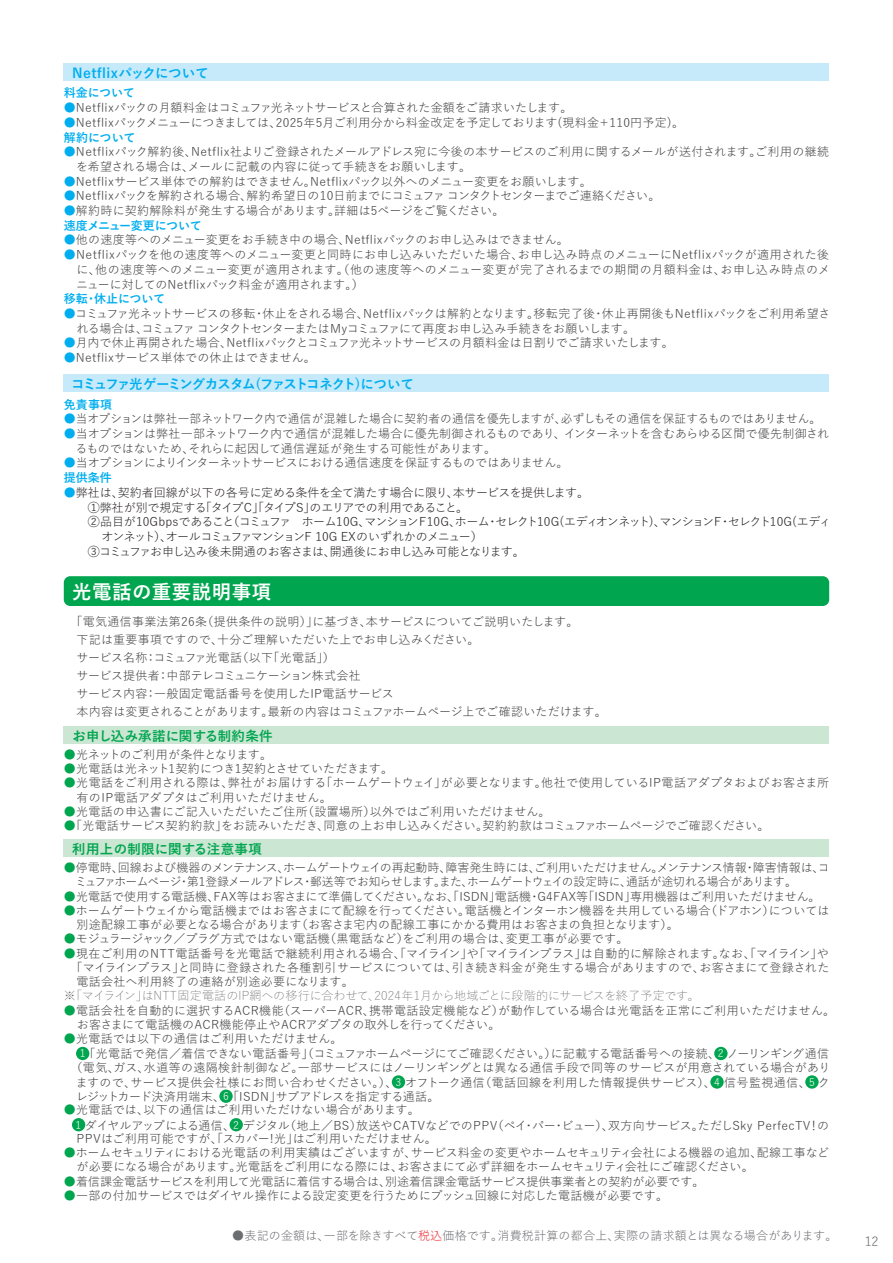
<style>
.page{position:relative;width:893px;height:1263px;background:#fff}
.page>*{position:absolute;margin:0;border:0;box-sizing:border-box;transform-origin:0 0}
.t1{font:700 19.5px "Yu Go Pr 6 N";letter-spacing:.025em;color:#fff}
.小見出し{font:700 13.5px "Yu Go Pr 6 N";letter-spacing:-.095em;color:#00aeef}
.小見出し-2{font:700 13.5px "Yu Go Pr 6 N";letter-spacing:.02em;color:#00a54f}
.小見出し-3{font:700 13.5px "Yu Go Pr 6 N";letter-spacing:.025em;color:#00aeef}
.t2{font:12.75px "Yu Go Pr 6 N";color:#6c6d70}
.本文{font:12px/14.7px "Yu Go Pr 6 N";color:#3e3e3f}
.本文-2{font:12px/14.2px "Yu Go Pr 6 N";letter-spacing:.02em;color:#3e3e3f}
.本文-3{font:12px/13.4px "Yu Go Pr 6 N";letter-spacing:.025em;color:#3e3e3f}
.本文-4{font:12px/14.2px "Yu Go Pr 6 N";letter-spacing:-.045em;color:#3e3e3f}
.本文-5{font:12px/14.7px "Yu Go Pr 6 N";letter-spacing:-.03em;color:#3e3e3f}
.本文-6{font:12px/14.2px "Yu Go Pr 6 N";letter-spacing:-.02em;color:#3e3e3f}
.本文-7{font:12px/14.7px "Yu Go Pr 6 N";letter-spacing:-.07em;color:#231f20}
.本文-8{font:12px "Yu Go Pr 6 N";letter-spacing:-.025em;color:#3e3e3f}
.本文-9{font:300 12px "Yu Go Pr 6 N";letter-spacing:.005em;color:#6c6d70}
.t3{font:12px "Yu Go Pr 6 N";letter-spacing:.015em;color:#6c6d70}
.本文-10{font:12px "Yu Go Pr 6 N";letter-spacing:-.005em;color:#231f20}
.本文-11{font:12px "Yu Go Pr 6 N";letter-spacing:-.035em;color:#3e3e3f}
.本文-12{font:12px "Yu Go Pr 6 N";letter-spacing:-.045em;color:#231f20}
.本文-13{font:12px "Yu Go Pr 6 N";letter-spacing:-.02em;color:#231f20}
.本文-14{font:700 12px "Yu Go Pr 6 N";color:#00aeef}
.本文-15{font:12px "Yu Go Pr 6 N";letter-spacing:-.04em;color:#3e3e3f}
.本文-16{font:700 12px "Yu Go Pr 6 N";letter-spacing:-.035em;color:#00aeef}
.t4{font:10.5px "Yu Go Pr 6 N";color:#fff}
.s1{color:#00aeef}
.s2{color:#00a54f}
.s3{color:#ee1d23}
</style>
<div class="page">
<div style="left:64px;top:64px;width:765px;height:17px;background:#c6eafa"></div>
<div style="left:64px;top:375px;width:765px;height:17px;background:#c6eafa"></div>
<div style="left:64px;top:576px;width:765px;height:30px;background:#00a54f;border-radius:6px"></div>
<div style="left:64px;top:727px;width:765px;height:17px;background:#cbe6d3"></div>
<div style="left:64px;top:840px;width:765px;height:17px;background:#cbe6d3"></div>
<div style="left:76px;top:1047px;width:13px;height:13px;background:#00a54f;border-radius:50%"></div>
<div style="left:714px;top:1047px;width:14px;height:13px;background:#00a54f;border-radius:50%"></div>
<div style="left:392px;top:1075px;width:13px;height:14px;background:#00a54f;border-radius:50%"></div>
<div style="left:710px;top:1075px;width:14px;height:14px;background:#00a54f;border-radius:50%"></div>
<div style="left:805px;top:1075px;width:14px;height:14px;background:#00a54f;border-radius:50%"></div>
<div style="left:219px;top:1089px;width:14px;height:14px;background:#00a54f;border-radius:50%"></div>
<div style="left:72px;top:1118px;width:13px;height:13px;background:#00a54f;border-radius:50%"></div>
<div style="left:230px;top:1118px;width:13px;height:13px;background:#00a54f;border-radius:50%"></div>
<p class="小見出し-3" style="left:72px;top:65px;width:138px">Netflixパックについて</p>
<p class="本文-14" style="left:64px;top:86px;width:72px">料金について</p>
<p class="本文-8" style="left:64px;top:97px;width:510px"><span class="s1">●</span>Netflixパックの月額料金はコミュファ光ネットサービスと合算された金額をご請求いたします。</p>
<p class="本文-2" style="left:64px;top:114px;width:622px"><span class="s1">●</span>Netflixパックメニューにつきましては、2025年5月ご利用分から料金改定を予定しております(現料金＋110円予定)。</p>
<p class="本文-14" style="left:64px;top:130px;width:73px">解約について</p>
<p class="本文" style="left:76px;top:143px;width:755px;text-indent:-12px"><span class="s1">●</span>Netflixパック解約後、Netflix社よりご登録されたメールアドレス宛に今後の本サービスのご利用に関するメールが送付されます。ご利用の継続を希望される場合は、メールに記載の内容に従って手続きをお願いします。</p>
<p class="本文" style="left:64px;top:172px;width:530px"><span class="s1">●</span>Netflixサービス単体での解約はできません。Netflixパック以外へのメニュー変更をお願いします。</p>
<p class="本文-4" style="left:64px;top:187px;width:598px"><span class="s1">●</span>Netflixパックを解約される場合、解約希望日の10日前までにコミュファ コンタクトセンターまでご連絡ください。</p>
<p class="本文-2" style="left:64px;top:202px;width:442px"><span class="s1">●</span>解約時に契約解除料が発生する場合があります。詳細は5ページをご覧ください。</p>
<p class="本文-16" style="left:64px;top:219px;width:139px">速度メニュー変更について</p>
<p class="本文" style="left:64px;top:231px;width:507px"><span class="s1">●</span>他の速度等へのメニュー変更をお手続き中の場合、Netflixパックのお申し込みはできません。</p>
<p class="本文" style="left:76px;top:246px;width:755px;text-align:justify;text-indent:-12px"><span class="s1">●</span>Netflixパックを他の速度等へのメニュー変更と同時にお申し込みいただいた場合、お申し込み時点のメニューにNetflixパックが適用された後に、他の速度等へのメニュー変更が適用されます。（他の速度等へのメニュー変更が完了されるまでの期間の月額料金は、お申し込み時点のメニューに対してのNetflixパック料金が適用されます。）</p>
<p class="本文-14" style="left:64px;top:292px;width:103px">移転・休止について</p>
<p class="本文-5" style="left:76px;top:305px;width:755px;text-indent:-13px"><span class="s1">●</span>コミュファ光ネットサービスの移転・休止をされる場合、Netflixパックは解約となります。移転完了後・休止再開後もNetflixパックをご利用希望される場合は、コミュファ コンタクトセンターまたはMyコミュファにて再度お申し込み手続きをお願いします。</p>
<p class="本文" style="left:64px;top:334px;width:611px"><span class="s1">●</span>月内で休止再開された場合、Netflixパックとコミュファ光ネットサービスの月額料金は日割りでご請求いたします。</p>
<p class="本文-2" style="left:64px;top:349px;width:254px"><span class="s1">●</span>Netflixサービス単体での休止はできません。</p>
<p class="本文-14" style="left:64px;top:397px;width:50px">免責事項</p>
<p class="本文" style="left:64px;top:410px;width:759px"><span class="s1">●</span>当オプションは弊社一部ネットワーク内で通信が混雑した場合に契約者の通信を優先しますが、必ずしもその通信を保証するものではありません。</p>
<p class="本文" style="left:76px;top:425px;width:755px;text-indent:-12px"><span class="s1">●</span>当オプションは弊社一部ネットワーク内で通信が混雑した場合に優先制御されるものであり、インターネットを含むあらゆる区間で優先制御されるものではないため、それらに起因して通信遅延が発生する可能性があります。</p>
<p class="本文-11" style="left:64px;top:452px;width:506px"><span class="s1">●</span>当オプションによりインターネットサービスにおける通信速度を保証するものではありません。</p>
<p class="本文-14" style="left:64px;top:471px;width:49px">提供条件</p>
<p class="本文-10" style="left:64px;top:481px;width:527px"><span class="s1">●</span>弊社は、契約者回線が以下の各号に定める条件を全て満たす場合に限り、本サービスを提供します。</p>
<p class="本文-13" style="left:64px;top:496px;width:406px">　　①弊社が別で規定する「タイプC」「タイプS」のエリアでの利用であること。</p>
<p class="本文-7" style="left:102px;top:513px;width:731px;text-indent:-38px">　　②品目が10Gbpsであること（コミュファ　ホーム10G、マンションＦ10G、ホーム・セレクト10G(エディオンネット)、マンションＦ・セレクト10G(エディオンネット）、オールコミュファマンションF 10G EXのいずれかのメニュー）</p>
<p class="本文-12" style="left:64px;top:540px;width:463px">　　③コミュファお申し込み後未開通のお客さまは、開通後にお申し込み可能となります。</p>
<p class="t1" style="left:72px;top:580px;width:201px">光電話の重要説明事項</p>
<p class="本文-3" style="left:71px;top:613px;width:509px">「電気通信事業法第26条（提供条件の説明）」に基づき、本サービスについてご説明いたします。</p>
<p class="本文-2" style="left:77px;top:631px;width:404px">下記は重要事項ですので、十分ご理解いただいた上でお申し込みください。</p>
<p class="本文" style="left:76px;top:649px;width:260px">サービス名称：コミュファ光電話（以下「光電話」）</p>
<p class="本文-5" style="left:76px;top:667px;width:286px">サービス提供者：中部テレコミュニケーション株式会社</p>
<p class="本文-2" style="left:76px;top:685px;width:319px">サービス内容：一般固定電話番号を使用したIP電話サービス</p>
<p class="本文-8" style="left:77px;top:700px;width:532px">本内容は変更されることがあります。最新の内容はコミュファホームページ上でご確認いただけます。</p>
<p class="小見出し-2" style="left:72px;top:728px;width:202px">お申し込み承諾に関する制約条件</p>
<p class="本文-15" style="left:64px;top:743px;width:210px"><span class="s2">●</span>光ネットのご利用が条件となります。</p>
<p class="本文" style="left:64px;top:760px;width:331px"><span class="s2">●</span>光電話は光ネット1契約につき1契約とさせていただきます。</p>
<p class="本文" style="left:77px;top:774px;width:754px;line-height:14.2px;text-indent:-13px"><span class="s2">●</span>光電話をご利用される際は、弊社がお届けする「ホームゲートウェイ」が必要となります。他社で使用しているIP電話アダプタおよびお客さま所有のIP電話アダプタはご利用いただけません。</p>
<p class="本文-3" style="left:64px;top:803px;width:488px"><span class="s2">●</span>光電話の申込書にご記入いただいたご住所（設置場所）以外ではご利用いただけません。</p>
<p class="本文" style="left:64px;top:817px;width:707px"><span class="s2">●</span>「光電話サービス契約約款」をお読みいただき、同意の上お申し込みください。契約約款はコミュファホームページでご確認ください。</p>
<p class="小見出し-2" style="left:72px;top:841px;width:191px">利用上の制限に関する注意事項</p>
<p class="本文-4" style="left:75px;top:859px;width:756px;text-indent:-11px"><span class="s2">●</span>停電時、回線および機器のメンテナンス、ホームゲートウェイの再起動時、障害発生時には、ご利用いただけません。メンテナンス情報・障害情報は、コミュファホームページ・第1登録メールアドレス・郵送等でお知らせします。また、ホームゲートウェイの設定時に、通話が途切れる場合があります。</p>
<p class="本文" style="left:64px;top:887px;width:758px"><span class="s2">●</span>光電話で使用する電話機、FAX等はお客さまにて準備してください。なお、「ISDN」電話機・G4FAX等「ISDN」専用機器はご利用いただけません。</p>
<p class="本文" style="left:77px;top:902px;width:754px;line-height:14.2px;text-indent:-13px"><span class="s2">●</span>ホームゲートウェイから電話機まではお客さまにて配線を行ってください。電話機とインターホン機器を共用している場合（ドアホン）については別途配線工事が必要となる場合があります（お客さま宅内の配線工事にかかる費用はお客さまの負担となります）。</p>
<p class="本文-2" style="left:64px;top:930px;width:566px"><span class="s2">●</span>モジュラージャック／プラグ方式ではない電話機（黒電話など）をご利用の場合は、変更工事が必要です。</p>
<p class="本文" style="left:64px;top:944px;width:767px"><span class="s2">●</span>現在ご利用のNTT電話番号を光電話で継続利用される場合、「マイライン」や「マイラインプラス」は自動的に解除されます。なお、「マイライン」や</p>
<p class="本文" style="left:71px;top:958px;width:760px">「マイラインプラス」と同時に登録された各種割引サービスについては、引き続き料金が発生する場合がありますので、お客さまにて登録された</p>
<p class="本文-3" style="left:77px;top:973px;width:279px">電話会社へ利用終了の連絡が別途必要になります。</p>
<p class="本文-9" style="left:64px;top:985px;width:638px">※「マイライン」はNTT固定電話のIP網への移行に合わせて、2024年1月から地域ごとに段階的にサービスを終了予定です。</p>
<p class="本文-2" style="left:77px;top:1001px;width:760px;text-indent:-13px"><span class="s2">●</span>電話会社を自動的に選択するACR機能（スーパーACR、携帯電話設定機能など）が動作している場合は光電話を正常にご利用いただけません。お客さまにて電話機のACR機能停止やACRアダプタの取外しを行ってください。</p>
<p class="本文-2" style="left:64px;top:1030px;width:280px"><span class="s2">●</span>光電話では以下の通信はご利用いただけません。</p>
<p class="t4" style="left:80px;top:1044px;width:7px">1</p>
<p class="本文" style="left:84px;top:1045px;width:638px">「光電話で発信／着信できない電話番号」（コミュファホームページにてご確認ください。）に記載する電話番号への接続、</p>
<p class="t4" style="left:718px;top:1044px;width:7px">2</p>
<p class="小見出し" style="left:71px;top:376px;width:344px">コミュファ光ゲーミングカスタム(ファストコネクト)について</p>
<p class="本文" style="left:71px;top:1046px;width:761px;line-height:13.4px;text-align:right">ノーリンギング通信<br>（電気、ガス、水道等の遠隔検針制御など。一部サービスにはノーリンギングとは異なる通信手段で同等のサービスが用意されている場合があり</p>
<p class="本文-3" style="left:76px;top:1074px;width:323px">ますので、サービス提供会社様にお問い合わせください。）、</p>
<p class="t4" style="left:395px;top:1072px;width:7px">3</p>
<p class="本文" style="left:405px;top:1073px;width:312px">オフトーク通信（電話回線を利用した情報提供サービス）、</p>
<p class="t4" style="left:714px;top:1072px;width:7px">4</p>
<p class="本文" style="left:724px;top:1073px;width:88px">信号監視通信、</p>
<p class="t4" style="left:809px;top:1072px;width:7px">5</p>
<p class="本文" style="left:818px;top:1073px;width:13px">ク</p>
<p class="本文-5" style="left:76px;top:1088px;width:365px">レジットカード決済用端末、「ISDN」サブアドレスを指定する通話。</p>
<p class="t4" style="left:223px;top:1086px;width:7px">6</p>
<p class="本文-2" style="left:64px;top:1101px;width:357px"><span class="s2">●</span>光電話では、以下の通信はご利用いただけない場合があります。</p>
<p class="t4" style="left:76px;top:1115px;width:7px">1</p>
<p class="本文-4" style="left:85px;top:1116px;width:152px">ダイヤルアップによる通信、</p>
<p class="t4" style="left:233px;top:1115px;width:7px">2</p>
<p class="本文-3" style="left:77px;top:1117px;width:754px;text-indent:166px">デジタル（地上／BS）放送やCATVなどでのPPV（ペイ・パー・ビュー）、双方向サービス。ただしSky PerfecTV！の<br>PPVはご利用可能ですが、「スカパー!光」はご利用いただけません。</p>
<p class="本文-6" style="left:76px;top:1144px;width:754px;text-indent:-13px"><span class="s2">●</span>ホームセキュリティにおける光電話の利用実績はございますが、サービス料金の変更やホームセキュリティ会社による機器の追加、配線工事などが必要になる場合があります。光電話をご利用になる際には、お客さまにて必ず詳細をホームセキュリティ会社にご確認ください。</p>
<p class="本文" style="left:64px;top:1172px;width:642px"><span class="s2">●</span>着信課金電話サービスを利用して光電話に着信する場合は、別途着信課金電話サービス提供事業者との契約が必要です。</p>
<p class="本文" style="left:64px;top:1186px;width:606px"><span class="s2">●</span>一部の付加サービスではダイヤル操作による設定変更を行うためにプッシュ回線に対応した電話機が必要です。</p>
<p class="t3" style="left:232px;top:1224px;width:607px">●表記の金額は、一部を除きすべて<span class="s3">税込</span>価格です。消費税計算の都合上、実際の請求額とは異なる場合があります。</p>
<p class="t2" style="left:865px;top:1229px;width:15px">12</p>
</div>
